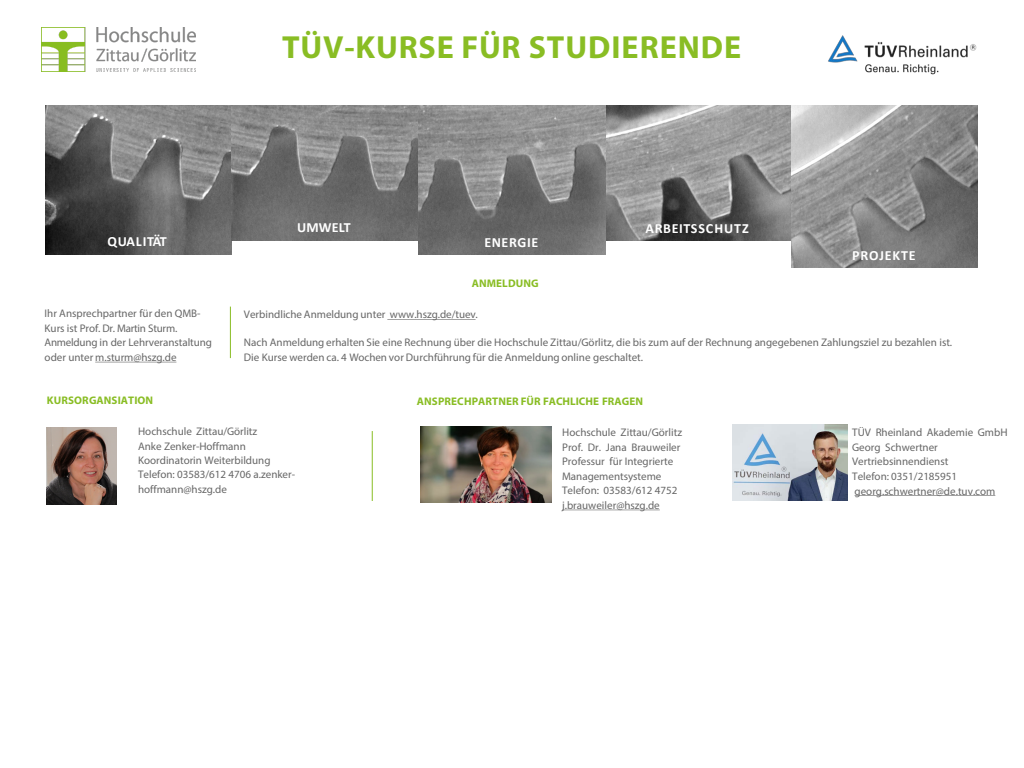
<style>
.page{position:relative;width:1024px;height:768px;background:#fff}
.page>*{position:absolute;margin:0;border:0;box-sizing:border-box;transform-origin:0 0}
.t1{font:700 32px "Myriad Pro";letter-spacing:.03em;color:#89bd24}
.t2{font:700 14px "Calibri";letter-spacing:.045em;color:#fff}
.t3{font:11px/14.5px "Myriad Pro";color:#666}
.t4{font:700 11px "Myriad Pro";letter-spacing:.005em;color:#89bd24}
</style>
<div class="page">
<img style="left:605px;top:105px;width:186px;height:136px">
<img style="left:828px;top:35px;width:149px;height:39px">
<svg style="left:562px;top:510px;width:98px;height:1px"></svg>
<svg style="left:387px;top:319px;width:89px;height:1px"></svg>
<svg style="left:95px;top:362px;width:81px;height:1px"></svg>
<hr style="left:230px;top:307px;width:1px;height:51px;background:#89bd24">
<img style="left:45px;top:105px;width:187px;height:150px">
<img style="left:232px;top:105px;width:187px;height:136px">
<img style="left:419px;top:105px;width:186px;height:150px">
<img style="left:791px;top:105px;width:186px;height:163px">
<svg style="left:855px;top:495px;width:140px;height:1px"></svg>
<img style="left:421px;top:426px;width:130px;height:77px">
<hr style="left:372px;top:431px;width:1px;height:70px;background:#89bd24">
<img style="left:733px;top:424px;width:114px;height:77px">
<img style="left:42px;top:28px;width:154px;height:44px">
<img style="left:46px;top:427px;width:70px;height:77px">
<h1 class="t1" style="left:282px;top:26px;width:461px">TÜV-KURSE FÜR STUDIERENDE</h1>
<p class="t2" style="left:108px;top:232px;width:61px">QUALITÄT</p>
<p class="t3" style="left:45px;top:306px;width:158px">Ihr Ansprechpartner für den QMB-<br>Kurs ist Prof. Dr. Martin Sturm.</p>
<p class="t3" style="left:45px;top:335px;width:169px">Anmeldung in der Lehrveranstaltung oder unter m.sturm@hszg.de</p>
<p class="t2" style="left:297px;top:217px;width:55px">UMWELT</p>
<p class="t2" style="left:484px;top:232px;width:55px">ENERGIE</p>
<p class="t2" style="left:646px;top:218px;width:105px">ARBEITSSCHUTZ</p>
<p class="t2" style="left:852px;top:246px;width:65px">PROJEKTE</p>
<p class="t4" style="left:472px;top:276px;width:68px">ANMELDUNG</p>
<p class="t3" style="left:244px;top:307px;width:235px">Verbindliche Anmeldung unter www.hszg.de/tuev.</p>
<p class="t3" style="left:244px;top:335px;width:710px">Nach Anmeldung erhalten Sie eine Rechnung über die Hochschule Zittau/Görlitz, die bis zum auf der Rechnung angegebenen Zahlungsziel zu bezahlen ist.<br>Die Kurse werden ca. 4 Wochen vor Durchführung für die Anmeldung online geschaltet.</p>
<p class="t4" style="left:47px;top:394px;width:108px">KURSORGANSIATION</p>
<p class="t3" style="left:138px;top:424px;width:159px">Hochschule Zittau/Görlitz<br>Anke Zenker-Hoffmann<br>Koordinatorin Weiterbildung<br>Telefon: 03583/612 4706 a.zenker&shy;hoffmann@hszg.de</p>
<p class="t4" style="left:417px;top:394px;width:228px">ANSPRECHPARTNER FÜR FACHLICHE FRAGEN</p>
<p class="t3" style="left:562px;top:425px;width:122px">Hochschule Zittau/Görlitz<br>Prof. Dr. Jana Brauweiler<br>Professur für Integrierte<br>Managementsysteme<br>Telefon: 03583/612 4752 j.brauweiler@hszg.de</p>
<p class="t3" style="left:852px;top:425px;width:157px">TÜV Rheinland Akademie GmbH</p>
<p class="t3" style="left:852px;top:440px;width:87px">Georg Schwertner</p>
<p class="t3" style="left:852px;top:454px;width:98px">Vertriebsinnendienst</p>
<p class="t3" style="left:852px;top:469px;width:107px">Telefon: 0351/2185951</p>
<p class="t3" style="left:855px;top:483px;width:142px">georg.schwertner@de.tuv.com</p>
</div>
